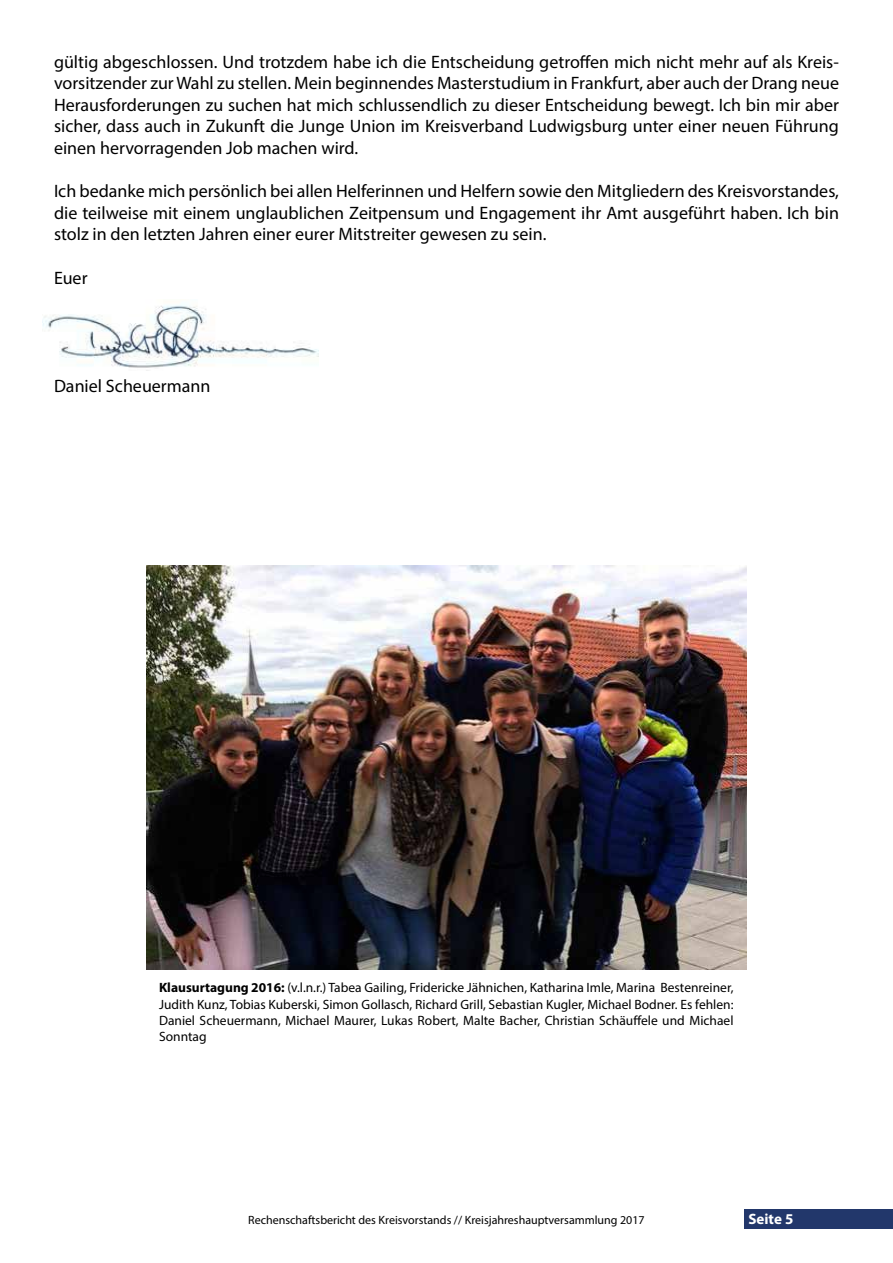
<style>
.page{position:relative;width:893px;height:1263px;background:#fff}
.page>*{position:absolute;margin:0;border:0;box-sizing:border-box;transform-origin:0 0}
.t1{font:18px/21.6px "Myriad Pro";color:#000;text-align:justify}
.t2{font:700 15px "Myriad Pro";color:#fff}
.t3{font:13.5px/16.2px "Myriad Pro";color:#000;text-align:justify}
.t4{font:12px "Myriad Pro";color:#000}
.s1{font-weight:700}
</style>
<div class="page">
<div style="left:744px;top:1209px;width:149px;height:19px;background:#22376b"></div>
<img style="left:43px;top:304px;width:276px;height:67px">
<img style="left:147px;top:565px;width:599px;height:404px">
<p class="t1" style="left:54px;top:50px;width:786px">gültig abgeschlossen. Und trotzdem habe ich die Entscheidung getroffen mich nicht mehr auf als Kreis&shy;vorsitzender zur Wahl zu stellen. Mein beginnendes Masterstudium in Frankfurt, aber auch der Drang neue Herausforderungen zu suchen hat mich schlussendlich zu dieser Entscheidung bewegt. Ich bin mir aber sicher, dass auch in Zukunft die Junge Union im Kreisverband Ludwigsburg unter einer neuen Führung einen hervorragenden Job machen wird.</p>
<p class="t1" style="left:54px;top:180px;width:786px">Ich bedanke mich persönlich bei allen Helferinnen und Helfern sowie den Mitgliedern des Kreisvorstandes, die teilweise mit einem unglaublichen Zeitpensum und Engagement ihr Amt ausgeführt haben. Ich bin stolz in den letzten Jahren einer eurer Mitstreiter gewesen zu sein.</p>
<p class="t1" style="left:54px;top:266px;width:35px">Euer</p>
<p class="t1" style="left:54px;top:374px;width:158px">Daniel Scheuermann</p>
<p class="t3" style="left:159px;top:979px;width:576px"><span class="s1">Klausurtagung 2016:</span> (v.l.n.r.) Tabea Gailing, Fridericke Jähnichen, Katharina Imle, Marina Bestenreiner, Judith Kunz, Tobias Kuberski, Simon Gollasch, Richard Grill, Sebastian Kugler, Michael Bodner. Es fehlen:<br>Daniel Scheuermann, Michael Maurer, Lukas Robert, Malte Bacher, Christian Schäuffele und Michael Sonntag</p>
<p class="t4" style="left:248px;top:1212px;width:398px">Rechenschaftsbericht des Kreisvorstands // Kreisjahreshauptversammlung 2017</p>
<p class="t2" style="left:748px;top:1209px;width:46px">Seite 5</p>
</div>
